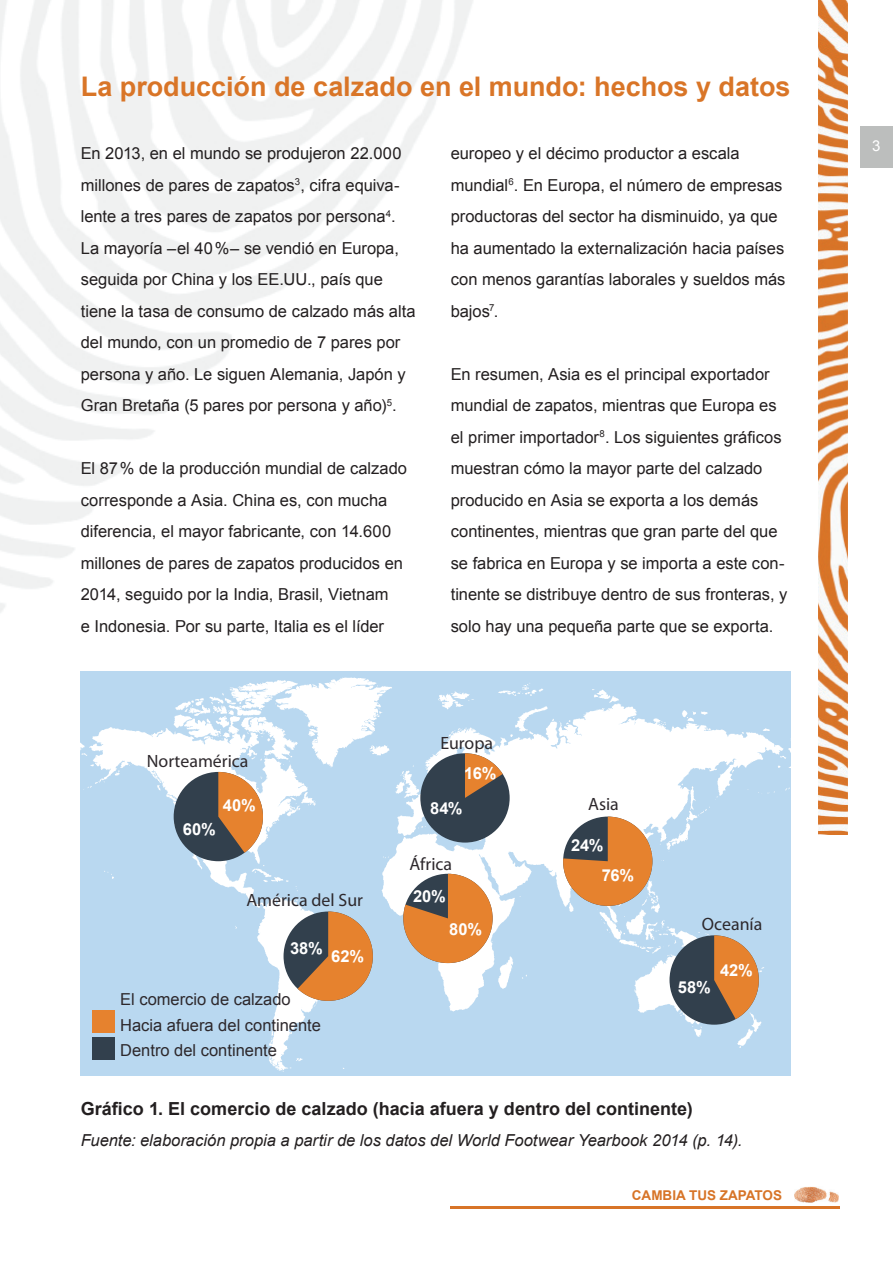
<style>
.page{position:relative;width:893px;height:1263px;background:#fff}
.page>*{position:absolute;margin:0;border:0;box-sizing:border-box;transform-origin:0 0}
.t1{font:700 27px "Arial";color:#d97527}
.t2{font:700 18px "Arial";color:#231f20}
.t3{font:17.85px "Myriad Pro";color:#2d282c}
.t4{font:16.5px/31.5px "Arial";color:#231f20}
.t5{font:italic 16.5px "Arial";color:#231f20}
.t6{font:16.5px/25.2px "Arial";color:#2d282c}
.t7{font:700 16.5px "Arial";color:#fff}
.t8{font:15px "Arial";color:#fff}
.t9{font:700 13.5px "Arial";color:#d77427}
</style>
<div class="page">
<img style="left:451px;top:1206px;width:388px;height:3px">
<img style="left:794px;top:1186px;width:45px;height:17px">
<img style="left:819px;top:0;width:29px;height:834px">
<img style="left:81px;top:672px;width:710px;height:404px">
<div style="left:284px;top:911px;width:89px;height:90px;background:#32404d;border-radius:50%"></div>
<svg style="left:298px;top:911px;width:75px;height:90px"></svg>
<div style="left:669px;top:935px;width:90px;height:90px;background:#32404d;border-radius:50%"></div>
<svg style="left:714px;top:935px;width:45px;height:84px;background:#c88a55"></svg>
<svg style="left:563px;top:816px;width:89px;height:90px;background:#ba7337"></svg>
<svg style="left:403px;top:874px;width:90px;height:89px;background:#c98f5e"></svg>
<div style="left:174px;top:772px;width:89px;height:89px;background:#32404d;border-radius:50%"></div>
<svg style="left:218px;top:772px;width:45px;height:81px"></svg>
<div style="left:420px;top:753px;width:90px;height:89px;background:#32404d;border-radius:50%"></div>
<svg style="left:465px;top:753px;width:38px;height:45px"></svg>
<div style="left:92px;top:1010px;width:23px;height:23px;background:#e6822e"></div>
<div style="left:92px;top:1037px;width:23px;height:23px;background:#32404d"></div>
<h1 class="t1" style="left:81px;top:69px;width:711px">La producción de calzado en el mundo: hechos y datos</h1>
<p class="t4" style="left:81px;top:138px;width:336px">En 2013, en el mundo se produjeron 22.000 millones de pares de zapatos<sup>3</sup>, cifra equiva&shy;lente a tres pares de zapatos por persona<sup>4</sup>.<br>La mayoría –el 40%– se vendió en Europa, seguida por China y los EE.UU., país que tiene la tasa de consumo de calzado más alta del mundo, con un promedio de 7 pares por persona y año. Le siguen Alemania, Japón y Gran Bretaña (5 pares por persona y año)<sup>5</sup>.</p>
<p class="t4" style="left:81px;top:453px;width:328px">El 87% de la producción mundial de calzado corresponde a Asia. China es, con mucha diferencia, el mayor fabricante, con 14.600 millones de pares de zapatos producidos en 2014, seguido por la India, Brasil, Vietnam<br>e Indonesia. Por su parte, Italia es el líder</p>
<p class="t4" style="left:451px;top:138px;width:336px">europeo y el décimo productor a escala mundial<sup>6</sup>. En Europa, el número de empresas productoras del sector ha disminuido, ya que ha aumentado la externalización hacia países con menos garantías laborales y sueldos más bajos<sup>7</sup>.</p>
<p class="t4" style="left:451px;top:358px;width:338px">En resumen, Asia es el principal exportador mundial de zapatos, mientras que Europa es el primer importador<sup>8</sup>. Los siguientes gráficos muestran cómo la mayor parte del calzado producido en Asia se exporta a los demás continentes, mientras que gran parte del que se fabrica en Europa y se importa a este con&shy;tinente se distribuye dentro de sus fronteras, y solo hay una pequeña parte que se exporta.</p>
<p class="t3" style="left:147px;top:750px;width:103px">Norteamérica</p>
<p class="t7" style="left:183px;top:819px;width:34px">60%</p>
<p class="t7" style="left:223px;top:796px;width:34px">40%</p>
<p class="t3" style="left:440px;top:732px;width:54px">Europa</p>
<p class="t7" style="left:464px;top:764px;width:34px">16%</p>
<p class="t7" style="left:430px;top:799px;width:34px">84%</p>
<p class="t3" style="left:588px;top:793px;width:32px">Asia</p>
<p class="t7" style="left:571px;top:836px;width:34px">24%</p>
<p class="t3" style="left:246px;top:889px;width:118px">América del Sur</p>
<p class="t7" style="left:290px;top:938px;width:34px">38%</p>
<p class="t7" style="left:331px;top:947px;width:34px">62%</p>
<p class="t6" style="left:120px;top:987px;width:202px">El comercio de calzado<br>Hacia afuera del continente<br>Dentro del continente</p>
<p class="t3" style="left:409px;top:853px;width:44px">África</p>
<p class="t7" style="left:413px;top:887px;width:34px">20%</p>
<p class="t7" style="left:449px;top:919px;width:34px">80%</p>
<p class="t7" style="left:602px;top:865px;width:34px">76%</p>
<p class="t3" style="left:702px;top:913px;width:62px">Oceanía</p>
<p class="t7" style="left:678px;top:978px;width:34px">58%</p>
<p class="t7" style="left:720px;top:961px;width:34px">42%</p>
<p class="t2" style="left:81px;top:1096px;width:613px">Gráfico 1. El comercio de calzado (hacia afuera y dentro del continente)</p>
<p class="t5" style="left:81px;top:1130px;width:663px">Fuente: elaboración propia a partir de los datos del World Footwear Yearbook 2014 (p. 14).</p>
<p class="t9" style="left:632px;top:1186px;width:152px">CAMBIA TUS ZAPATOS</p>
<p class="t8" style="left:872px;top:136px;width:10px">3</p>
</div>
